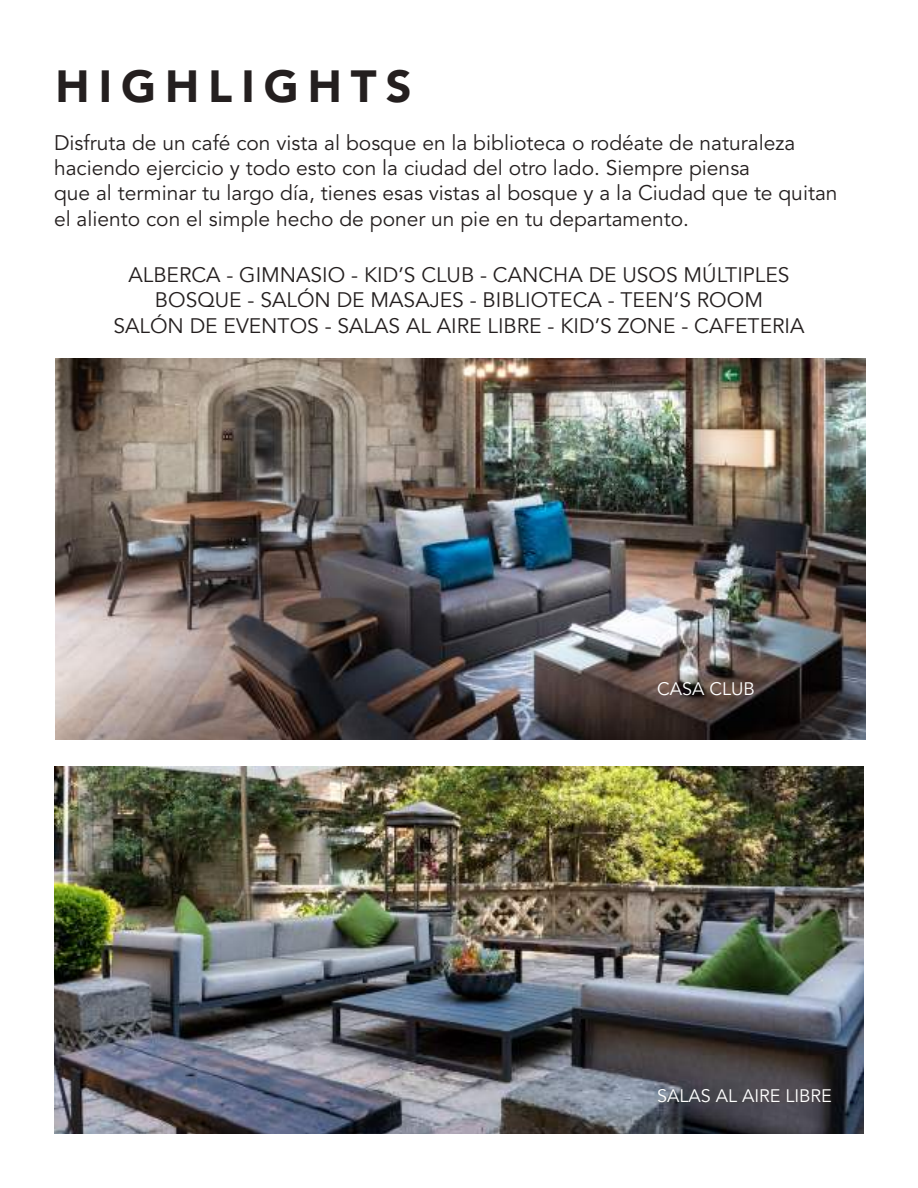
<style>
.page{position:relative;width:918px;height:1188px;background:#fff}
.page>*{position:absolute;margin:0;border:0;box-sizing:border-box;transform-origin:0 0}
.t1{font:900 45px "Avenir";letter-spacing:.2em;color:#241f1f}
.t2{font:21px/25.2px "Avenir LT Std";color:#241f1f}
.t3{font:21px/25.2px "Avenir";color:#241f1f;text-align:center}
.t4{font:18px "Avenir LT Std";color:#fff}
</style>
<div class="page">
<img style="left:56px;top:358px;width:810px;height:382px">
<img style="left:54px;top:767px;width:810px;height:367px">
<h1 class="t1" style="left:56px;top:57px;width:357px">HIGHLIGHTS</h1>
<p class="t2" style="left:54px;top:131px;width:785px">Disfruta de un café con vista al bosque en la biblioteca o rodéate de naturaleza haciendo ejercicio y todo esto con la ciudad del otro lado. Siempre piensa<br>que al terminar tu largo día, tienes esas vistas al bosque y a la Ciudad que te quitan el aliento con el simple hecho de poner un pie en tu departamento.</p>
<p class="t3" style="left:113px;top:263px;width:693px">ALBERCA - GIMNASIO - KID’S CLUB - CANCHA DE USOS MÚLTIPLES<br>BOSQUE - SALÓN DE MASAJES - BIBLIOTECA - TEEN’S ROOM<br>SALÓN DE EVENTOS - SALAS AL AIRE LIBRE - KID’S ZONE - CAFETERIA</p>
<p class="t4" style="left:657px;top:679px;width:99px">CASA CLUB</p>
<p class="t4" style="left:657px;top:1085px;width:176px">SALAS AL AIRE LIBRE</p>
</div>
